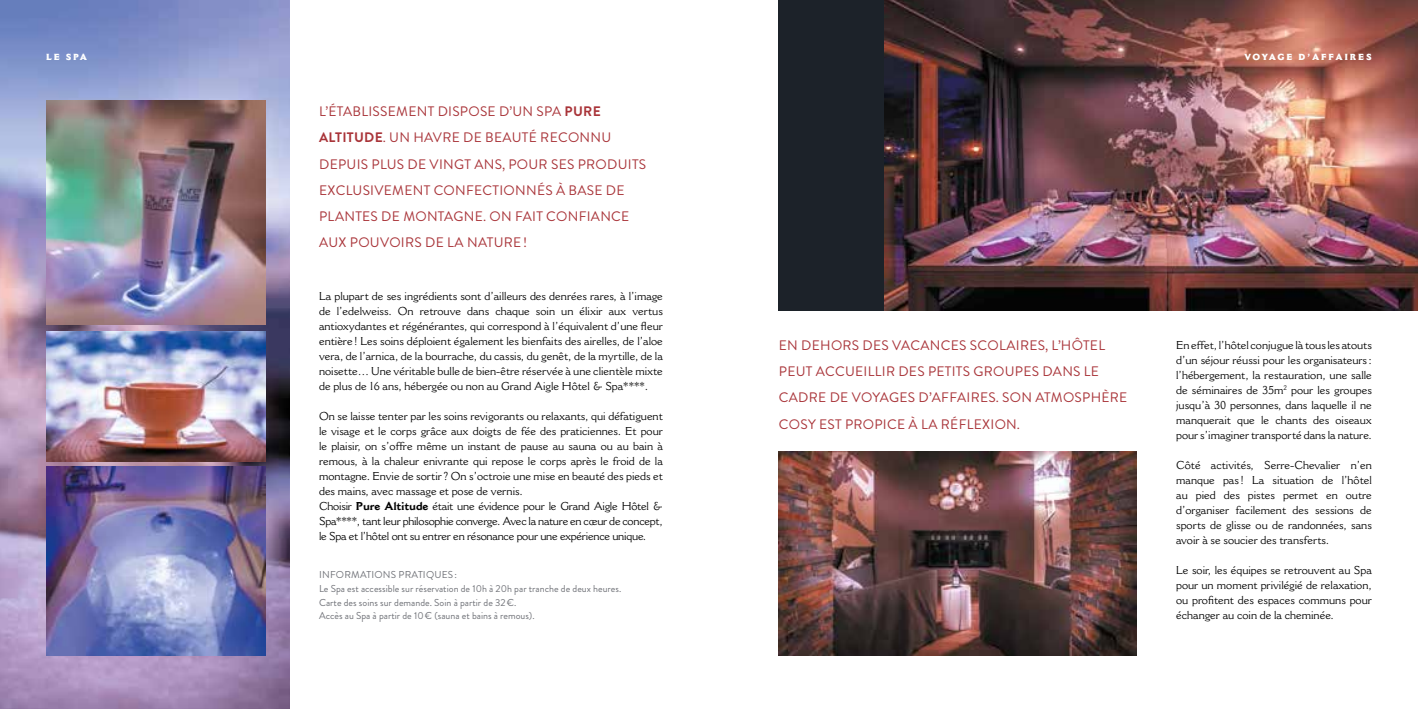
<style>
.page{position:relative;width:1418px;height:709px;background:#fff}
.page>*{position:absolute;margin:0;border:0;box-sizing:border-box;transform-origin:0 0}
.t1{font:13.75px/26.2px "Brandon Grotesque";letter-spacing:.02em;color:#a93439}
.t2{font:11.25px/15px "Cantoria MT Std";color:#000;text-align:justify}
.t3{font:10px/13.8px "Brandon Grotesque";color:#717379}
.t4{font:800 8.75px "Cantoria MT Std";letter-spacing:.2em;color:#fff}
.s1{font-weight:700}
</style>
<div class="page">
<img style="left:0;top:0;width:290px;height:709px">
<div style="left:778px;top:0;width:639px;height:311px;background:#1c2229"></div>
<img style="left:884px;top:0;width:533px;height:311px">
<img style="left:778px;top:452px;width:358px;height:204px">
<img style="left:46px;top:101px;width:219px;height:223px">
<img style="left:46px;top:466px;width:219px;height:190px">
<img style="left:46px;top:331px;width:219px;height:130px">
<p class="t4" style="left:46px;top:51px;width:42px">LE SPA</p>
<p class="t1" style="left:319px;top:98px;width:328px">L’ÉTABLISSEMENT DISPOSE D’UN SPA <span class="s1">PURE ALTITUDE</span>. UN HAVRE DE BEAUTÉ RECONNU DEPUIS PLUS DE VINGT ANS, POUR SES PRODUITS EXCLUSIVEMENT CONFECTIONNÉS À BASE DE PLANTES DE MONTAGNE. ON FAIT CONFIANCE AUX POUVOIRS DE LA NATURE!</p>
<p class="t2" style="left:319px;top:288px;width:345px">La plupart de ses ingrédients sont d’ailleurs des denrées rares, à l’image de l’edelweiss. On retrouve dans chaque soin un élixir aux vertus antioxydantes et régénérantes, qui correspond à l’équivalent d’une fleur entière ! Les soins déploient également les bienfaits des airelles, de l’aloe vera, de l’arnica, de la bourrache, du cassis, du genêt, de la myrtille, de la noisette… Une véritable bulle de bien-être réservée à une clientèle mixte de plus de 16 ans, hébergée ou non au Grand Aigle Hôtel &amp; Spa****.</p>
<p class="t2" style="left:319px;top:408px;width:345px;text-align:left">On se laisse tenter par les soins revigorants ou relaxants, qui défatiguent le visage et le corps grâce aux doigts de fée des praticiennes. Et pour le plaisir, on s’offre même un instant de pause au sauna ou au bain à remous, à la chaleur enivrante qui repose le corps après le froid de la montagne. Envie de sortir ? On s’octroie une mise en beauté des pieds et des mains, avec massage et pose de vernis.<br>Choisir <span class="s1">Pure Altitude</span> était une évidence pour le Grand Aigle Hôtel &amp; Spa****, tant leur philosophie converge. Avec la nature en cœur de concept, le Spa et l’hôtel ont su entrer en résonance pour une expérience unique.</p>
<p class="t3" style="left:319px;top:568px;width:304px">INFORMATIONS PRATIQUES :<br>Le Spa est accessible sur réservation de 10h à 20h par tranche de deux heures.<br>Carte des soins sur demande. Soin à partir de 32€.<br>Accès au Spa à partir de 10€ (sauna et bains à remous).</p>
<p class="t4" style="left:1244px;top:51px;width:129px">VOYAGE D’AFFAIRES</p>
<p class="t1" style="left:779px;top:332px;width:350px">EN DEHORS DES VACANCES SCOLAIRES, L’HÔTEL PEUT ACCUEILLIR DES PETITS GROUPES DANS LE CADRE DE VOYAGES D’AFFAIRES. SON ATMOSPHÈRE COSY EST PROPICE À LA RÉFLEXION.</p>
<p class="t2" style="left:1176px;top:337px;width:197px">En effet, l’hôtel conjugue là tous les atouts d’un séjour réussi pour les organisateurs : l’hébergement, la restauration, une salle de séminaires de 35m<sup>2</sup> pour les groupes jusqu’à 30 personnes, dans laquelle il ne manquerait que le chants des oiseaux pour s’imaginer transporté dans la nature.</p>
<p class="t2" style="left:1176px;top:457px;width:197px">Côté activités, Serre-Chevalier n’en manque pas ! La situation de l’hôtel au pied des pistes permet en outre d’organiser facilement des sessions de sports de glisse ou de randonnées, sans avoir à se soucier des transferts.</p>
<p class="t2" style="left:1176px;top:562px;width:197px">Le soir, les équipes se retrouvent au Spa pour un moment privilégié de relaxation, ou profitent des espaces communs pour échanger au coin de la cheminée.</p>
</div>
